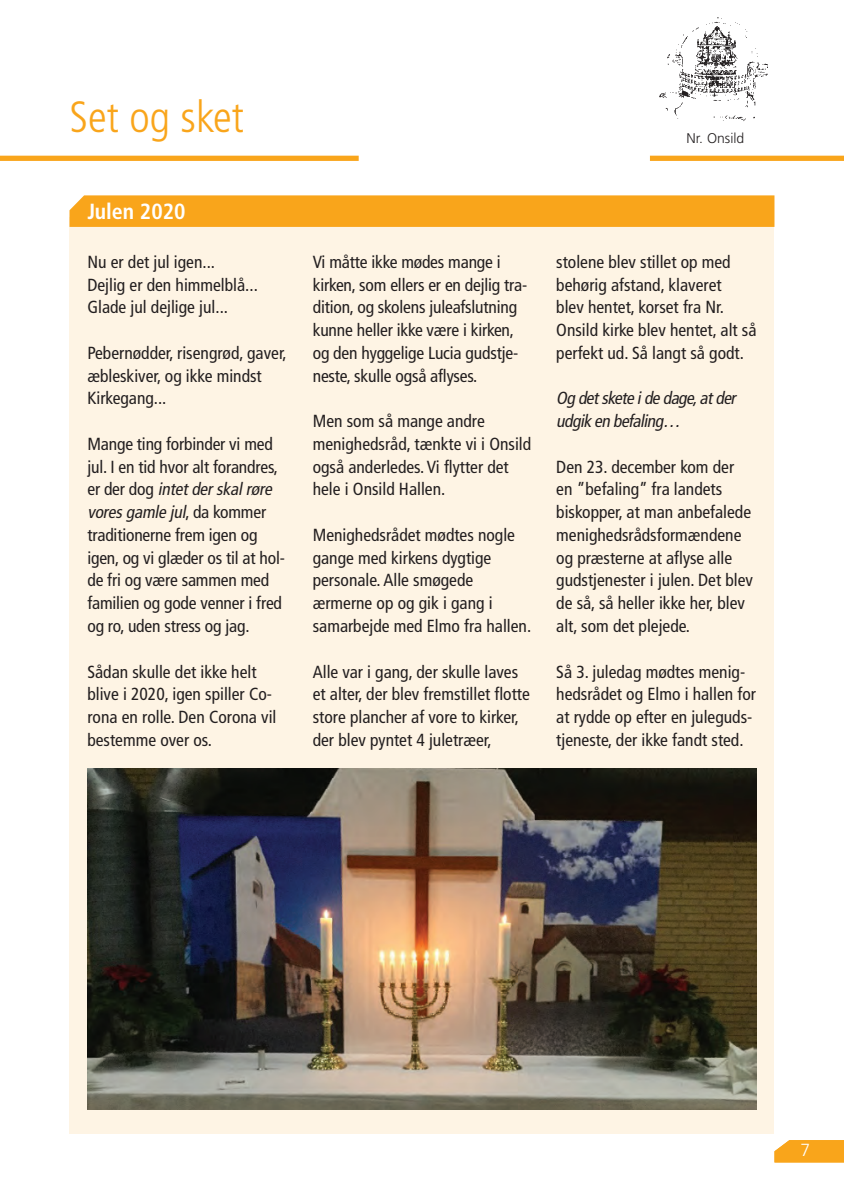
<style>
.page{position:relative;width:844px;height:1191px;background:#fff}
.page>*{position:absolute;margin:0;border:0;box-sizing:border-box;transform-origin:0 0}
.t1{font:300 condensed 43.75px "Frutiger";color:#f9a51b}
.t2{font:700 condensed 21.88px "Frutiger";color:#fff}
.t3{font:condensed 17.5px/22.8px "Frutiger";color:#231f20}
.t4{font:italic condensed 17.5px/22.8px "Frutiger";color:#231f20}
.t5{font:300 17.5px "Frutiger";color:#fff}
.t6{font:300 14px "Frutiger";color:#231f20}
.s1{font-style:italic}
</style>
<div class="page">
<div style="left:0;top:156px;width:358px;height:5px;background:#f9a51b"></div>
<div style="left:649px;top:156px;width:194px;height:5px;background:#f9a51b"></div>
<div style="left:774px;top:1140px;width:69px;height:22px;background:#f9a51b"></div>
<img style="left:659px;top:17px;width:109px;height:104px">
<div style="left:69px;top:217px;width:705px;height:916px;background:#fef4e4"></div>
<svg style="left:69px;top:195px;width:705px;height:32px;background:#f9a720"></svg>
<img style="left:87px;top:768px;width:669px;height:342px">
<h1 class="t1" style="left:69px;top:92px;width:176px">Set og sket</h1>
<p class="t2" style="left:87px;top:199px;width:99px">Julen 2020</p>
<p class="t3" style="left:87px;top:250px;width:172px">Nu er det jul igen...<br>Dejlig er den himmelblå...<br>Glade jul dejlige jul...</p>
<p class="t3" style="left:87px;top:341px;width:201px">Pebernødder, risengrød, gaver, æbleskiver, og ikke mindst<br>Kirkegang...</p>
<p class="t3" style="left:87px;top:432px;width:199px">Mange ting forbinder vi med jul. I en tid hvor alt forandres, e r d e r d o g <span class="s1">intetderskalrøre voresgamle jul</span>, d a ko m m e r traditionerne frem igen og igen, og vi glæder os til at hol&shy;de fri og være sammen med familien og gode venner i fred og ro, uden stress og jag.</p>
<p class="t3" style="left:87px;top:660px;width:190px">Sådan skulle det ikke helt blive i 2020, igen spiller Co&shy;rona en rolle. Den Corona vil bestemme over os.</p>
<p class="t6" style="left:686px;top:130px;width:59px">Nr. Onsild</p>
<p class="t3" style="left:313px;top:250px;width:216px">Vi måtte ikke mødes mange i kirken, som ellers er en dejlig tra&shy;dition, og skolens juleafslutning kunne heller ikke være i kirken, og den hyggelige Lucia gudstje&shy;neste, skulle også aflyses.</p>
<p class="t3" style="left:313px;top:410px;width:220px">Men som så mange andre menighedsråd, tænkte vi i Onsild også anderledes. Vi flytter det hele i Onsild Hallen.</p>
<p class="t3" style="left:313px;top:523px;width:220px">Menighedsrådet mødtes nogle gange med kirkens dygtige personale. Alle smøgede ærmerne op og gik i gang i samarbejde med Elmo fra hallen.</p>
<p class="t3" style="left:313px;top:660px;width:218px">Alle var i gang, der skulle laves et alter, der blev fremstillet flotte store plancher af vore to kirker, der blev pyntet 4 juletræer,</p>
<p class="t3" style="left:556px;top:250px;width:202px">stolene blev stillet op med behørig afstand, klaveret<br>blev hentet, korset fra Nr.<br>Onsild kirke blev hentet, alt så perfekt ud. Så langt så godt.</p>
<p class="t4" style="left:556px;top:387px;width:184px">Og detsketeidedage,atder udgiken befaling…</p>
<p class="t3" style="left:556px;top:455px;width:198px">Den 23. december kom der en ”befaling” fra landets biskopper, at man anbefalede menighedsrådsformændene og præsterne at aflyse alle gudstjenester i julen. Det blev de så, så heller ikke her, blev alt, som det plejede.</p>
<p class="t3" style="left:556px;top:660px;width:201px">Så 3. juledag mødtes menig&shy;hedsrådet og Elmo i hallen for at rydde op efter en juleguds&shy;tjeneste, der ikke fandt sted.</p>
<p class="t5" style="left:800px;top:1139px;width:11px">7</p>
</div>
